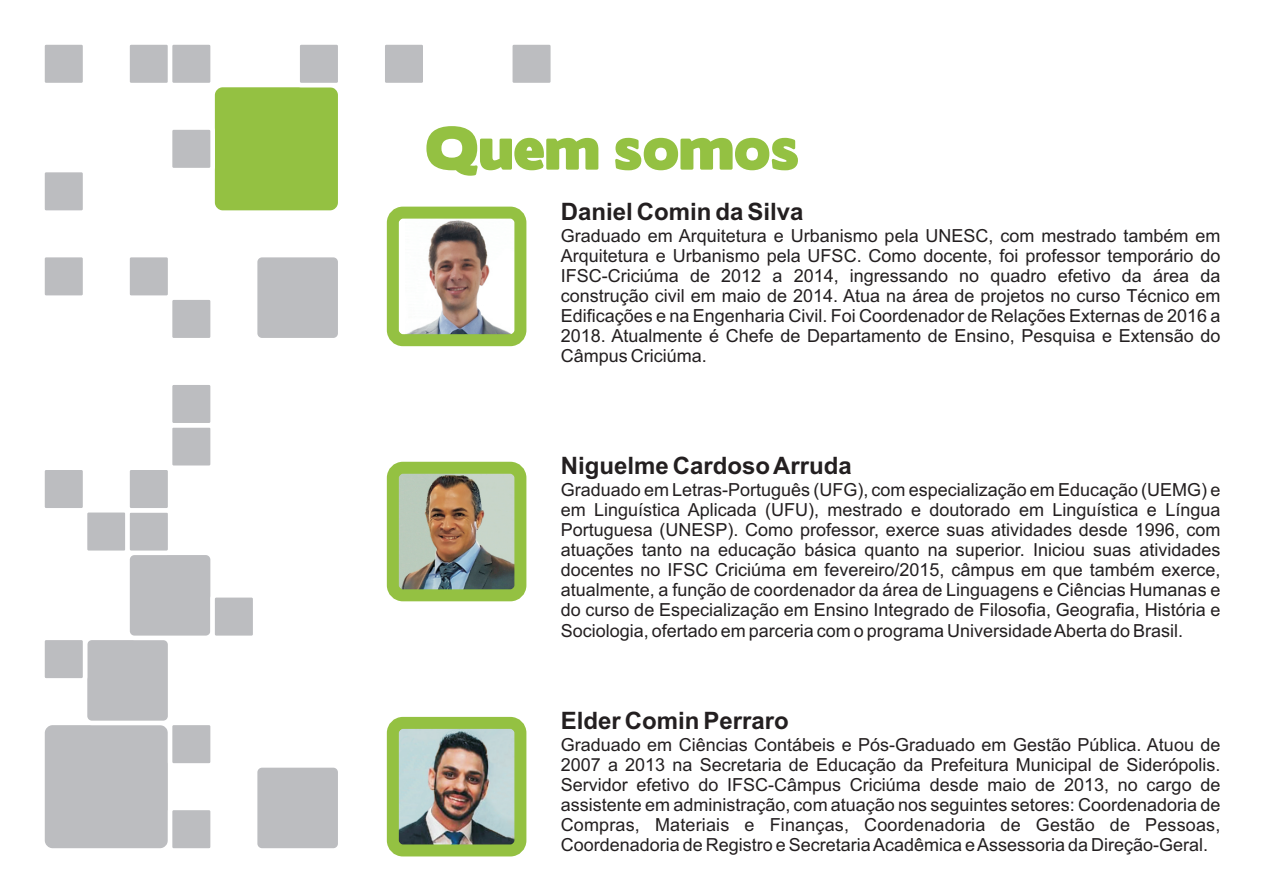
<style>
.page{position:relative;width:1263px;height:893px;background:#fff}
.page>*{position:absolute;margin:0;border:0;box-sizing:border-box;transform-origin:0 0}
.t1{font:54px "Boris Black Bloxx";color:#94c142}
.t2{font:700 24px "Arial";color:#231f20}
.t3{font:18px/20.1px "Arial";color:#231f20;text-align:justify}
</style>
<div class="page">
<img style="left:409px;top:220px;width:101px;height:113px">
<div style="left:387px;top:207px;width:139px;height:139px;border:12px solid #94c142;border-radius:10px"></div>
<img style="left:400px;top:730px;width:113px;height:113px">
<div style="left:387px;top:717px;width:139px;height:139px;border:12px solid #94c142;border-radius:10px"></div>
<img style="left:400px;top:475px;width:113px;height:113px">
<div style="left:253px;top:763px;width:89px;height:90px;background:#bcbdc0;border:4px solid #fff;border-radius:7px"></div>
<div style="left:40px;top:721px;width:132px;height:132px;background:#bcbdc0;border:4px solid #fff;border-radius:10px"></div>
<div style="left:168px;top:806px;width:47px;height:47px;background:#bcbdc0;border:4px solid #fff;border-radius:3px"></div>
<div style="left:83px;top:636px;width:89px;height:89px;background:#bcbdc0;border:4px solid #fff;border-radius:7px"></div>
<div style="left:40px;top:636px;width:47px;height:47px;background:#bcbdc0;border:4px solid #fff;border-radius:3px"></div>
<div style="left:168px;top:721px;width:47px;height:47px;background:#bcbdc0;border:4px solid #fff;border-radius:3px"></div>
<div style="left:125px;top:551px;width:90px;height:89px;background:#bcbdc0;border:4px solid #fff;border-radius:7px"></div>
<div style="left:210px;top:593px;width:47px;height:47px;background:#bcbdc0;border:4px solid #fff;border-radius:3px"></div>
<div style="left:83px;top:508px;width:47px;height:47px;background:#bcbdc0;border:4px solid #fff;border-radius:3px"></div>
<div style="left:125px;top:508px;width:47px;height:47px;background:#bcbdc0;border:4px solid #fff;border-radius:3px"></div>
<div style="left:125px;top:465px;width:47px;height:47px;background:#bcbdc0;border:4px solid #fff;border-radius:3px"></div>
<div style="left:40px;top:465px;width:47px;height:47px;background:#bcbdc0;border:4px solid #fff;border-radius:3px"></div>
<div style="left:168px;top:423px;width:47px;height:47px;background:#bcbdc0;border:4px solid #fff;border-radius:3px"></div>
<div style="left:210px;top:83px;width:132px;height:132px;background:#94c142;border:4px solid #fff;border-radius:10px"></div>
<div style="left:40px;top:253px;width:47px;height:47px;background:#bcbdc0;border:4px solid #fff;border-radius:3px"></div>
<div style="left:253px;top:253px;width:89px;height:89px;background:#bcbdc0;border:4px solid #fff;border-radius:7px"></div>
<div style="left:168px;top:295px;width:47px;height:47px;background:#bcbdc0;border:4px solid #fff;border-radius:3px"></div>
<div style="left:168px;top:380px;width:47px;height:47px;background:#bcbdc0;border:4px solid #fff;border-radius:3px"></div>
<div style="left:40px;top:168px;width:47px;height:47px;background:#bcbdc0;border:4px solid #fff;border-radius:3px"></div>
<div style="left:125px;top:253px;width:47px;height:47px;background:#bcbdc0;border:4px solid #fff;border-radius:3px"></div>
<div style="left:168px;top:125px;width:47px;height:47px;background:#bcbdc0;border:4px solid #fff;border-radius:3px"></div>
<div style="left:40px;top:40px;width:47px;height:47px;background:#bcbdc0;border:4px solid #fff;border-radius:3px"></div>
<div style="left:295px;top:40px;width:47px;height:47px;background:#bcbdc0;border:4px solid #fff;border-radius:3px"></div>
<div style="left:508px;top:40px;width:47px;height:47px;background:#bcbdc0;border:4px solid #fff;border-radius:3px"></div>
<div style="left:125px;top:40px;width:47px;height:47px;background:#bcbdc0;border:4px solid #fff;border-radius:3px"></div>
<div style="left:168px;top:40px;width:47px;height:47px;background:#bcbdc0;border:4px solid #fff;border-radius:3px"></div>
<div style="left:380px;top:40px;width:47px;height:47px;background:#bcbdc0;border:4px solid #fff;border-radius:3px"></div>
<div style="left:387px;top:462px;width:139px;height:139px;border:12px solid #94c142;border-radius:10px"></div>
<h1 class="t1" style="left:425px;top:108px;width:375px">Quem somos</h1>
<h2 class="t2" style="left:561px;top:203px;width:244px">Daniel Comin da Silva</h2>
<p class="t3" style="left:561px;top:227px;width:661px">Graduado em Arquitetura e Urbanismo pela UNESC, com mestrado também em Arquitetura e Urbanismo pela UFSC. Como docente, foi professor temporário do IFSC-Criciúma de 2012 a 2014, ingressando no quadro efetivo da área da construção civil em maio de 2014. Atua na área de projetos no curso Técnico em Edificações e na Engenharia Civil. Foi Coordenador de Relações Externas de 2016 a 2018. Atualmente é Chefe de Departamento de Ensino, Pesquisa e Extensão do Câmpus Criciúma.</p>
<h2 class="t2" style="left:561px;top:457px;width:293px">Niguelme Cardoso Arruda</h2>
<p class="t3" style="left:561px;top:481px;width:661px">Graduado em Letras-Português (UFG), com especialização em Educação (UEMG) e em Linguística Aplicada (UFU), mestrado e doutorado em Linguística e Língua Portuguesa (UNESP). Como professor, exerce suas atividades desde 1996, com atuações tanto na educação básica quanto na superior. Iniciou suas atividades docentes no IFSC Criciúma em fevereiro/2015, câmpus em que também exerce, atualmente, a função de coordenador da área de Linguagens e Ciências Humanas e do curso de Especialização em Ensino Integrado de Filosofia, Geografia, História e Sociologia, ofertado em parceria com o programa Universidade Aberta do Brasil.</p>
<h2 class="t2" style="left:561px;top:712px;width:230px">Elder Comin Perraro</h2>
<p class="t3" style="left:561px;top:736px;width:661px">Graduado em Ciências Contábeis e Pós-Graduado em Gestão Pública. Atuou de 2007 a 2013 na Secretaria de Educação da Prefeitura Municipal de Siderópolis.<br>Servidor efetivo do IFSC-Câmpus Criciúma desde maio de 2013, no cargo de assistente em administração, com atuação nos seguintes setores: Coordenadoria de Compras, Materiais e Finanças, Coordenadoria de Gestão de Pessoas, Coordenadoria de Registro e Secretaria Acadêmica e Assessoria da Direção-Geral.</p>
</div>
